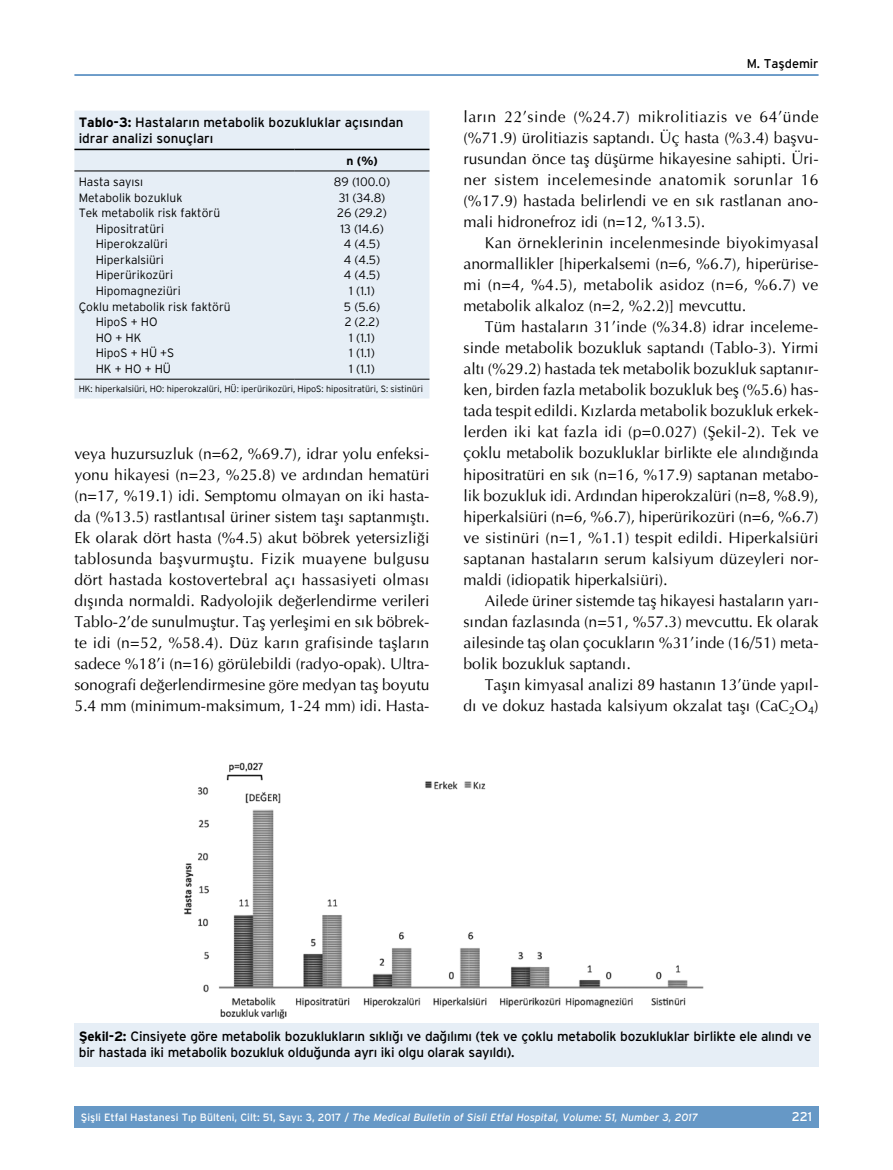
<style>
.page{position:relative;width:893px;height:1170px;background:#fff}
.page>*{position:absolute;margin:0;border:0;box-sizing:border-box;transform-origin:0 0}
.t1{font:15.75px/21px "Optima";color:#000;text-align:justify}
.t2{font:13.5px/16.5px "Interstate";letter-spacing:-.02em;color:#000}
.t3{font:13.5px/16.2px "Interstate";color:#000}
.t4{font:12.75px "Interstate";letter-spacing:-.005em;color:#000}
.t5{font:12.75px "Interstate";color:#fff}
.t6{font:300 12px "Interstate";color:#000}
.t7{font:700 12px "Interstate";color:#000}
.t8{font:italic 10.5px "Interstate";color:#fff}
.t9{font:300 9px "Interstate";color:#000}
.s1{font-weight:700}
.s2{font-style:normal}
</style>
<div class="page">
<div style="left:74px;top:1106px;width:745px;height:21px;background:#6698c6"></div>
<hr style="left:74px;top:74px;width:745px;height:2px;background:#0053a1">
<div style="left:74px;top:111px;width:355px;height:287px;background:#e6eef6"></div>
<hr style="left:74px;top:149px;width:221px;height:1px;background:#000">
<hr style="left:295px;top:149px;width:134px;height:1px;background:#000">
<hr style="left:74px;top:170px;width:221px;height:1px;background:#000">
<hr style="left:295px;top:170px;width:134px;height:1px;background:#000">
<hr style="left:74px;top:379px;width:221px;height:1px;background:#000">
<hr style="left:295px;top:379px;width:134px;height:1px;background:#000">
<div style="left:74px;top:1023px;width:745px;height:43px;background:#e6eef6"></div>
<img style="left:184px;top:762px;width:520px;height:257px">
<p class="t3" style="left:79px;top:114px;width:326px"><span class="s1">Tablo-3:</span> Hastaların metabolik bozukluklar açısından idrar analizi sonuçları</p>
<p class="t7" style="left:346px;top:153px;width:33px">n (%)</p>
<p class="t6" style="left:79px;top:175px;width:66px">Hasta sayısı</p>
<p class="t6" style="left:334px;top:175px;width:58px">89 (100.0)</p>
<p class="t6" style="left:79px;top:190px;width:105px">Metabolik bozukluk</p>
<p class="t6" style="left:339px;top:190px;width:48px">31 (34.8)</p>
<p class="t6" style="left:79px;top:206px;width:143px">Tek metabolik risk faktörü</p>
<p class="t6" style="left:337px;top:206px;width:51px">26 (29.2)</p>
<p class="t6" style="left:96px;top:221px;width:70px">Hipositratüri</p>
<p class="t6" style="left:340px;top:221px;width:45px">13 (14.6)</p>
<p class="t6" style="left:96px;top:237px;width:74px">Hiperokzalüri</p>
<p class="t6" style="left:344px;top:237px;width:38px">4 (4.5)</p>
<p class="t6" style="left:96px;top:253px;width:70px">Hiperkalsiüri</p>
<p class="t6" style="left:344px;top:253px;width:38px">4 (4.5)</p>
<p class="t6" style="left:96px;top:268px;width:79px">Hiperürikozüri</p>
<p class="t6" style="left:344px;top:268px;width:38px">4 (4.5)</p>
<p class="t6" style="left:96px;top:284px;width:87px">Hipomagneziüri</p>
<p class="t6" style="left:349px;top:284px;width:27px">1 (1.1)</p>
<p class="t6" style="left:79px;top:299px;width:154px">Çoklu metabolik risk faktörü</p>
<p class="t6" style="left:344px;top:299px;width:38px">5 (5.6)</p>
<p class="t6" style="left:96px;top:315px;width:63px">HipoS + HO</p>
<p class="t6" style="left:345px;top:315px;width:36px">2 (2.2)</p>
<p class="t6" style="left:96px;top:330px;width:47px">HO + HK</p>
<p class="t6" style="left:349px;top:330px;width:27px">1 (1.1)</p>
<p class="t6" style="left:96px;top:346px;width:80px">HipoS + HÜ +S</p>
<p class="t6" style="left:349px;top:346px;width:27px">1 (1.1)</p>
<p class="t6" style="left:96px;top:361px;width:77px">HK + HO + HÜ</p>
<p class="t6" style="left:349px;top:361px;width:27px">1 (1.1)</p>
<p class="t9" style="left:79px;top:384px;width:346px">HK: hiperkalsiüri, HO: hiperokzalüri, HÜ: iperürikozüri, HipoS: hipositratüri, S: sistinüri</p>
<p class="t1" style="left:74px;top:442px;width:357px">veya huzursuzluk (n=62, %69.7), idrar yolu enfeksi&shy;yonu hikayesi (n=23, %25.8) ve ardından hematüri (n=17, %19.1) idi. Semptomu olmayan on iki hasta&shy;da (%13.5) rastlantısal üriner sistem taşı saptanmıştı.<br>Ek olarak dört hasta (%4.5) akut böbrek yetersizliği tablosunda başvurmuştu. Fizik muayene bulgusu dört hastada kostovertebral açı hassasiyeti olması dışında normaldi. Radyolojik değerlendirme verileri Tablo-2’de sunulmuştur. Taş yerleşimi en sık böbrek&shy;te idi (n=52, %58.4). Düz karın grafisinde taşların sadece %18’i (n=16) görülebildi (radyo-opak). Ultra&shy;sonografi değerlendirmesine göre medyan taş boyutu 5.4 mm (minimum-maksimum, 1-24 mm) idi. Hasta-</p>
<p class="t4" style="left:747px;top:57px;width:73px">M. Taşdemir</p>
<p class="t1" style="left:463px;top:107px;width:357px">ların 22’sinde (%24.7) mikrolitiazis ve 64’ünde (%71.9) ürolitiazis saptandı. Üç hasta (%3.4) başvu&shy;rusundan önce taş düşürme hikayesine sahipti. Üri&shy;ner sistem incelemesinde anatomik sorunlar 16 (%17.9) hastada belirlendi ve en sık rastlanan ano&shy;mali hidronefroz idi (n=12, %13.5).</p>
<p class="t1" style="left:463px;top:232px;width:357px;text-indent:21px">Kan örneklerinin incelenmesinde biyokimyasal anormallikler [hiperkalsemi (n=6, %6.7), hiperürise&shy;mi (n=4, %4.5), metabolik asidoz (n=6, %6.7) ve metabolik alkaloz (n=2, %2.2)] mevcuttu.</p>
<p class="t1" style="left:463px;top:316px;width:357px;text-indent:21px">Tüm hastaların 31’inde (%34.8) idrar inceleme&shy;sinde metabolik bozukluk saptandı (Tablo-3). Yirmi altı (%29.2) hastada tek metabolik bozukluk saptanır&shy;ken, birden fazla metabolik bozukluk beş (%5.6) has&shy;tada tespit edildi. Kızlarda metabolik bozukluk erkek&shy;lerden iki kat fazla idi (p=0.027) (Şekil-2). Tek ve çoklu metabolik bozukluklar birlikte ele alındığında hipositratüri en sık (n=16, %17.9) saptanan metabo&shy;lik bozukluk idi. Ardından hiperokzalüri (n=8, %8.9), hiperkalsiüri (n=6, %6.7), hiperürikozüri (n=6, %6.7) ve sistinüri (n=1, %1.1) tespit edildi. Hiperkalsiüri saptanan hastaların serum kalsiyum düzeyleri nor&shy;maldi (idiopatik hiperkalsiüri).</p>
<p class="t1" style="left:463px;top:589px;width:357px;text-indent:21px">Ailede üriner sistemde taş hikayesi hastaların yarı&shy;sından fazlasında (n=51, %57.3) mevcuttu. Ek olarak ailesinde taş olan çocukların %31’inde (16/51) meta&shy;bolik bozukluk saptandı.</p>
<p class="t1" style="left:463px;top:673px;width:357px;text-align:right">Taşın kimyasal analizi 89 hastanın 13’ünde yapıl-<br>dı ve dokuz hastada kalsiyum okzalat taşı (CaC<sub>2</sub>O<sub>4</sub>)</p>
<p class="t2" style="left:79px;top:1027px;width:734px"><span class="s1">Şekil-2:</span> Cinsiyete göre metabolik bozuklukların sıklığı ve dağılımı (tek ve çoklu metabolik bozukluklar birlikte ele alındı ve bir hastada iki metabolik bozukluk olduğunda ayrı iki olgu olarak sayıldı).</p>
<p class="t8" style="left:81px;top:1110px;width:619px"><span class="s2">Şişli Etfal Hastanesi T›p Bülteni, Cilt: 51, Say›: 3, 2017 /</span> The Medical Bulletin of Sisli Etfal Hospital, Volume: 51, Number 3, 2017</p>
<p class="t5" style="left:792px;top:1108px;width:22px">221</p>
</div>
